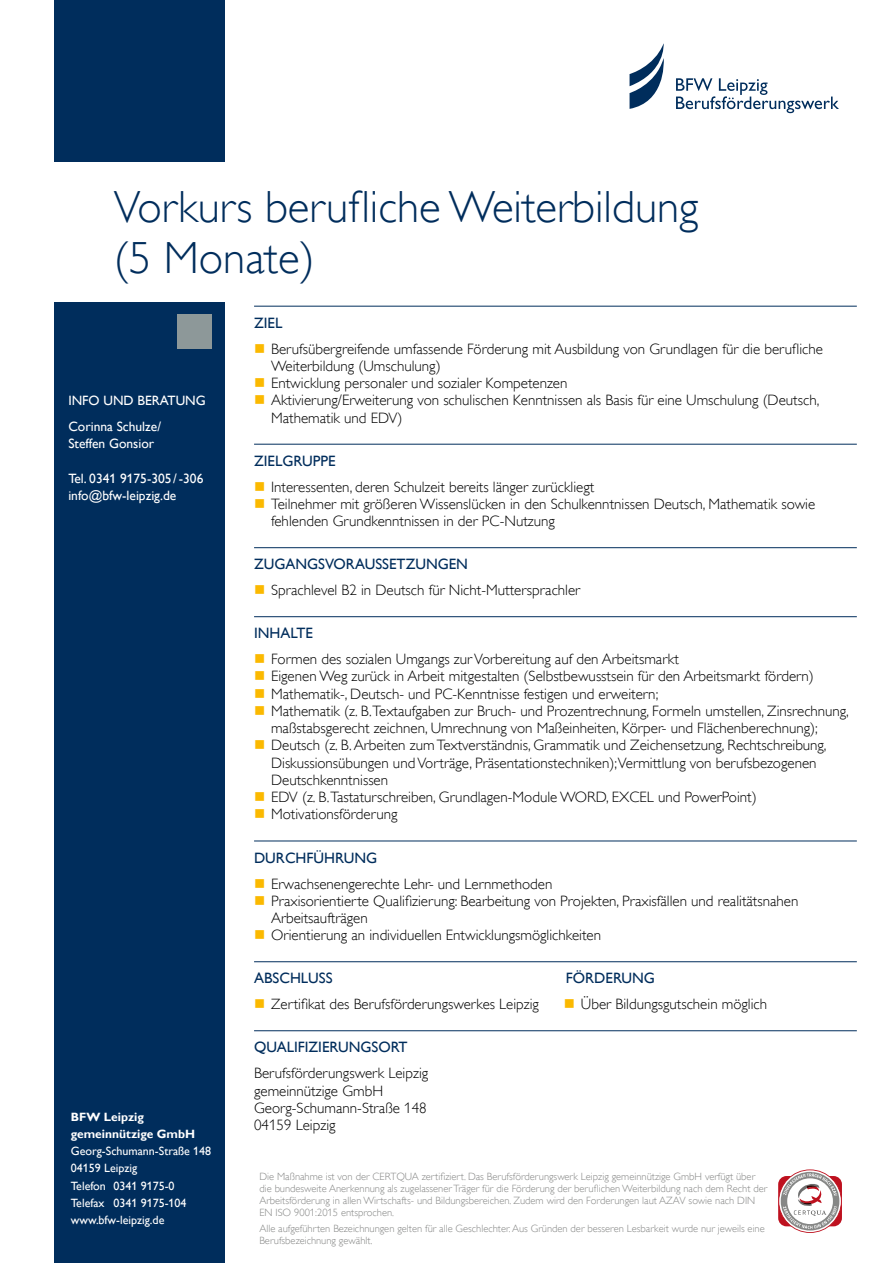
<style>
.page{position:relative;width:893px;height:1263px;background:#fff}
.page>*{position:absolute;margin:0;border:0;box-sizing:border-box;transform-origin:0 0}
.Titel{font:45px/51px "Gill Sans Alt One WGL Light";color:#002d5c}
.Grundtext{font:15px/17.2px "Gill Sans Alt One WGL Light";color:#000}
.Überschrift_im_Text{font:15px "Gill Sans Alt One WGL";color:#002d5c}
.t1{font:14.85px "Gill Sans Alt One WGL Light";color:#000}
.t2{font:13.5px/25.8px "Gill Sans Alt One WGL";color:#fff}
.t3{font:12px/17.2px "Gill Sans Alt One WGL";color:#fff}
.t4{font:700 12px/17.2px "Gill Sans Alt One WGL";color:#fff}
.t5{font:10.5px/12px "Gill Sans Alt One WGL Light";color:#868786}
</style>
<div class="page">
<div style="left:54px;top:0;width:170px;height:162px;background:#002d5c"></div>
<div style="left:54px;top:302px;width:170px;height:961px;background:#002d5c"></div>
<div style="left:177px;top:315px;width:34px;height:34px;background:#8d9899"></div>
<svg style="left:630px;top:43px;width:34px;height:66px"></svg>
<svg style="left:676px;top:78px;width:163px;height:35px"></svg>
<hr style="left:254px;top:306px;width:603px;height:1px;background:#002d5c">
<hr style="left:254px;top:444px;width:603px;height:1px;background:#002d5c">
<hr style="left:254px;top:547px;width:603px;height:1px;background:#002d5c">
<hr style="left:254px;top:616px;width:603px;height:1px;background:#002d5c">
<hr style="left:254px;top:841px;width:603px;height:1px;background:#002d5c">
<hr style="left:254px;top:961px;width:603px;height:1px;background:#002d5c">
<hr style="left:254px;top:1030px;width:603px;height:1px;background:#002d5c">
<svg style="left:778px;top:1169px;width:64px;height:64px"></svg>
<p class="Titel" style="left:114px;top:181px;width:586px">Vorkurs berufliche Weiterbildung (5 Monate)</p>
<p class="Überschrift_im_Text" style="left:254px;top:312px;width:30px">ZIEL</p>
<p class="Grundtext" style="left:271px;top:340px;width:553px">Berufsübergreifende umfassende Förderung mit Ausbildung von Grundlagen für die berufliche<br>Weiterbildung (Umschulung)</p>
<p class="Grundtext" style="left:271px;top:375px;width:298px">Entwicklung personaler und sozialer Kompetenzen</p>
<p class="Grundtext" style="left:271px;top:392px;width:550px">Aktivierung/Erweiterung von schulischen Kenntnissen als Basis für eine Umschulung (Deutsch,<br>Mathematik und EDV)</p>
<p class="Überschrift_im_Text" style="left:254px;top:450px;width:83px">ZIELGRUPPE</p>
<p class="Grundtext" style="left:271px;top:478px;width:325px">Interessenten, deren Schulzeit bereits länger zurückliegt</p>
<p class="Grundtext" style="left:271px;top:495px;width:546px">Teilnehmer mit größeren Wissenslücken in den Schulkenntnissen Deutsch, Mathematik sowie fehlenden Grundkenntnissen in der PC-Nutzung</p>
<p class="Überschrift_im_Text" style="left:254px;top:554px;width:215px">ZUGANGSVORAUSSETZUNGEN</p>
<p class="Grundtext" style="left:271px;top:582px;width:311px">Sprachlevel B2 in Deutsch für Nicht-Muttersprachler</p>
<p class="Überschrift_im_Text" style="left:254px;top:623px;width:60px">INHALTE</p>
<p class="Grundtext" style="left:271px;top:651px;width:409px">Formen des sozialen Umgangs zur Vorbereitung auf den Arbeitsmarkt</p>
<p class="Grundtext" style="left:271px;top:668px;width:544px">Eigenen Weg zurück in Arbeit mitgestalten (Selbstbewusstsein für den Arbeitsmarkt fördern)</p>
<p class="Grundtext" style="left:271px;top:685px;width:389px">Mathematik-, Deutsch- und PC-Kenntnisse festigen und erweitern;</p>
<p class="Grundtext" style="left:271px;top:702px;width:579px">Mathematik (z. B.Textaufgaben zur Bruch- und Prozentrechnung, Formeln umstellen, Zinsrechnung, maßstabsgerecht zeichnen, Umrechnung von Maßeinheiten, Körper- und Flächenberechnung);</p>
<p class="Grundtext" style="left:271px;top:737px;width:557px">Deutsch (z. B. Arbeiten zum Textverständnis, Grammatik und Zeichensetzung, Rechtschreibung,<br>Diskussionsübungen und Vorträge, Präsentationstechniken);Vermittlung von berufsbezogenen<br>Deutschkenntnissen</p>
<p class="Grundtext" style="left:271px;top:789px;width:487px">EDV (z. B.Tastaturschreiben, Grundlagen-Module WORD, EXCEL und PowerPoint)</p>
<p class="Grundtext" style="left:271px;top:806px;width:128px">Motivationsförderung</p>
<p class="Überschrift_im_Text" style="left:254px;top:847px;width:125px">DURCHFÜHRUNG</p>
<p class="Grundtext" style="left:271px;top:875px;width:283px">Erwachsenengerechte Lehr- und Lernmethoden</p>
<p class="Grundtext" style="left:271px;top:892px;width:529px">Praxisorientierte Qualifizierung: Bearbeitung von Projekten, Praxisfällen und realitätsnahen<br>Arbeitsaufträgen</p>
<p class="Grundtext" style="left:271px;top:927px;width:332px">Orientierung an individuellen Entwicklungsmöglichkeiten</p>
<p class="Überschrift_im_Text" style="left:254px;top:968px;width:80px">ABSCHLUSS</p>
<p class="Überschrift_im_Text" style="left:566px;top:968px;width:91px">FÖRDERUNG</p>
<p class="t1" style="left:271px;top:994px;width:269px">Zertifikat des Berufsförderungswerkes Leipzig</p>
<p class="Grundtext" style="left:581px;top:996px;width:188px">Über Bildungsgutschein möglich</p>
<p class="Überschrift_im_Text" style="left:254px;top:1037px;width:155px">QUALIFIZIERUNGSORT</p>
<p class="Grundtext" style="left:254px;top:1065px;width:176px">Berufsförderungswerk Leipzig</p>
<p class="Grundtext" style="left:254px;top:1082px;width:131px">gemeinnützige GmbH</p>
<p class="Grundtext" style="left:254px;top:1099px;width:174px">Georg-Schumann-Straße 148</p>
<p class="Grundtext" style="left:254px;top:1116px;width:83px">04159 Leipzig</p>
<p class="t2" style="left:68px;top:388px;width:139px">INFO UND BERATUNG<br>Corinna Schulze/</p>
<p class="t2" style="left:68px;top:431px;width:87px">Steffen Gonsior</p>
<p class="t2" style="left:68px;top:470px;width:137px;line-height:17.2px">Tel. 0341 9175-305/-306 info@bfw-leipzig.de</p>
<p class="t4" style="left:71px;top:1108px;width:126px">BFW Leipzig gemeinnützige GmbH</p>
<p class="t3" style="left:71px;top:1142px;width:142px">Georg-Schumann-Straße 148<br>04159 Leipzig<br>Telefon 0341 9175-0<br>Telefax 0341 9175-104 www.bfw-leipzig.de</p>
<p class="t5" style="left:259px;top:1170px;width:509px">Die Maßnahme ist von der CERTQUA zertifiziert. Das Berufsförderungswerk Leipzig gemeinnützige GmbH verfügt über die bundesweite Anerkennung als zugelassener Träger für die Förderung der beruflichen Weiterbildung nach dem Recht der Arbeitsförderung in allen Wirtschafts- und Bildungsbereichen. Zudem wird den Forderungen laut AZAV sowie nach DIN EN ISO 9001:2015 entsprochen.</p>
<p class="t5" style="left:259px;top:1223px;width:507px">Alle aufgeführten Bezeichnungen gelten für alle Geschlechter. Aus Gründen der besseren Lesbarkeit wurde nur jeweils eine<br>Berufsbezeichnung gewählt.</p>
</div>
